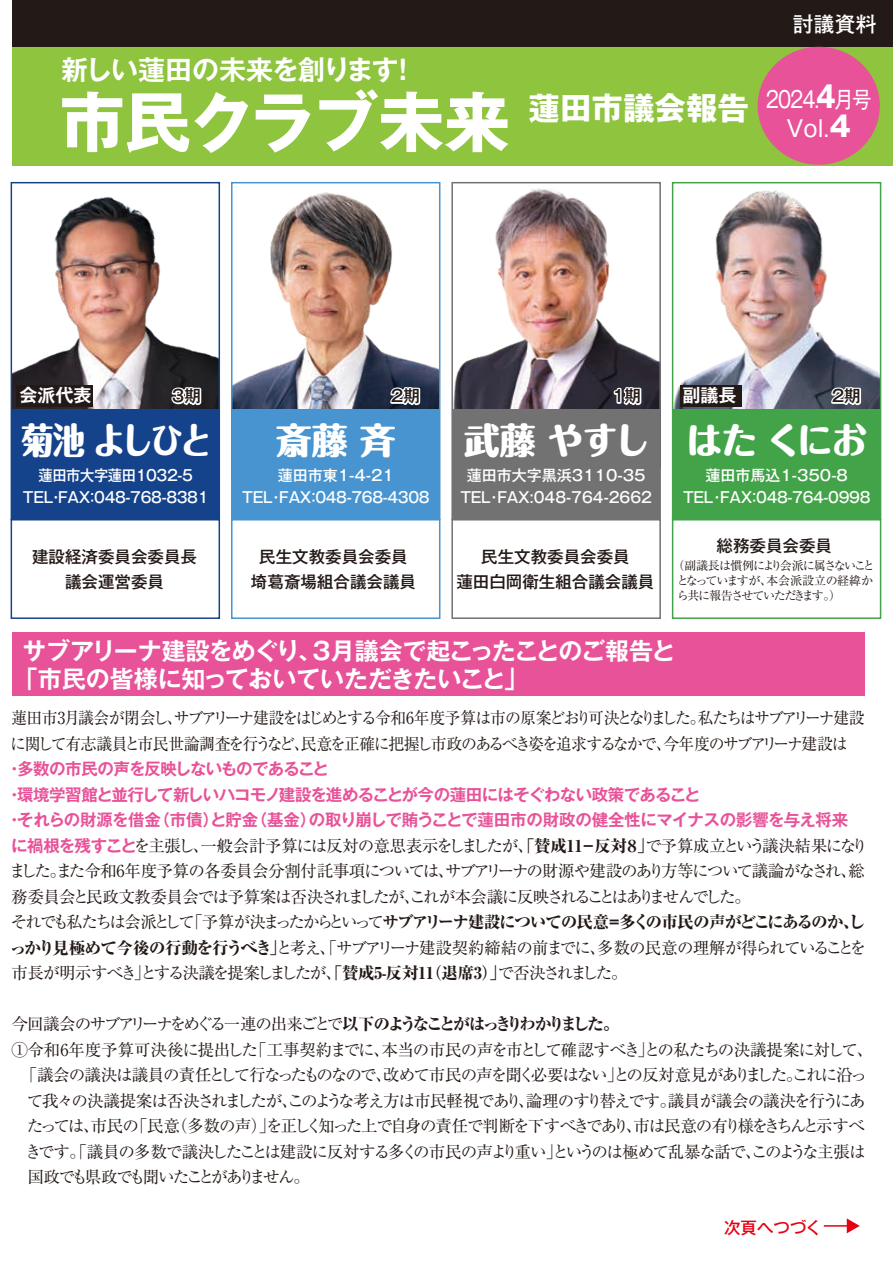
<style>
.page{position:relative;width:893px;height:1263px;background:#fff}
.page>*{position:absolute;margin:0;border:0;box-sizing:border-box;transform-origin:0 0}
.t1{font:700 66px "Gothic MB101 Pr 5";letter-spacing:-.025em;color:#fff}
.t2{font:800 36px "Maru Fo Pro";letter-spacing:-.05em;color:#fff}
.t3{font:800 36px "Maru Fo Pro";letter-spacing:-.05em;color:#fff;scale:.9 1}
.t4{font:700 27px "Gothic MB101 Pr 5 De";letter-spacing:-.035em;color:#fff}
.t5{font:700 24px/28.5px "Gothic MB101 Pr 5 De";letter-spacing:-.015em;color:#fff}
.t6{font:22.5px/28.5px "Gothic MB101 Pr 5";letter-spacing:-.05em;color:#fff;text-align:center;scale:.85 1}
.t7{font:700 21px "Futo Go B101 Pr 5";color:#fff}
.t8{font:700 18px "Gothic MB101 Pr 5 De";color:#fff}
.t9{font:16.5px/25.5px "Ryumin Pr 5";letter-spacing:-.085em;color:#231916}
.t10{font:16.5px/25.5px "Ryumin Pr 5";letter-spacing:-.12em;color:#231916;scale:.96 1}
.t11{font:700 16.5px/25.5px "Gothic MB101 Pr 5 De";letter-spacing:-.04em;color:#e85298}
.t12{font:500 16.5px/25.5px "Gothic MB101 Pr 5";color:#231916;text-align:center}
.t13{font:16.5px "Ryumin Pr 5";letter-spacing:-.115em;color:#231916}
.t14{font:16.5px "Ryumin Pr 5";letter-spacing:-.04em;color:#231916}
.t15{font:16.5px "Ryumin Pr 5";letter-spacing:-.135em;color:#231916}
.t16{font:16.5px "Ryumin Pr 5";letter-spacing:-.17em;color:#231916}
.t17{font:500 16.5px "Gothic MB101 Pr 5";color:#e60013}
.t18{font:500 15px/22.5px "Gothic MB101 Pr 5";letter-spacing:-.025em;color:#fff;text-align:center}
.t19{font:500 15px/22.5px "Gothic MB101 Pr 5";color:#fff;text-align:center}
.t20{font:500 15px/22.5px "Gothic MB101 Pr 5";letter-spacing:-.025em;color:#fff;text-align:center;scale:.95 1}
.t21{font:12px/15px "Ryumin Pr 5";letter-spacing:-.09em;color:#231916}
.s1{font-weight:700;font-size:30px}
.s2{font-weight:700;font-size:28.5px}
.s3{font-family:"Gothic MB101 Pr 5 De";font-weight:700;color:#e85298}
.s4{font-weight:800}
</style>
<div class="page">
<div style="left:13px;top:47px;width:880px;height:118px;background:#8fc43f"></div>
<div style="left:13px;top:0;width:880px;height:47px;background:#231916"></div>
<div style="left:758px;top:47px;width:122px;height:118px;background:#e85298;border-radius:50%"></div>
<img style="left:454px;top:189px;width:204px;height:220px">
<div style="left:451px;top:182px;width:210px;height:338px;border:2px solid #727272"></div>
<div style="left:452px;top:409px;width:208px;height:110px;background:#727272"></div>
<img style="left:234px;top:192px;width:203px;height:217px">
<div style="left:231px;top:182px;width:209px;height:338px;border:2px solid #4794d1"></div>
<div style="left:232px;top:409px;width:208px;height:110px;background:#4794d1"></div>
<div style="left:11px;top:519px;width:209px;height:100px;border:2px solid #15438b"></div>
<div style="left:231px;top:519px;width:209px;height:100px;border:2px solid #4794d1"></div>
<div style="left:451px;top:519px;width:210px;height:100px;border:2px solid #727272"></div>
<div style="left:672px;top:519px;width:209px;height:100px;border:2px solid #43a349"></div>
<img style="left:14px;top:197px;width:203px;height:212px">
<div style="left:11px;top:182px;width:209px;height:338px;border:2px solid #15438b"></div>
<div style="left:11px;top:409px;width:208px;height:110px;background:#15438b"></div>
<div style="left:17px;top:385px;width:76px;height:21px;background:#231916"></div>
<img style="left:675px;top:190px;width:203px;height:219px">
<div style="left:672px;top:182px;width:209px;height:338px;border:2px solid #43a349"></div>
<div style="left:673px;top:409px;width:208px;height:110px;background:#43a349"></div>
<div style="left:680px;top:385px;width:61px;height:21px;background:#231916"></div>
<svg style="left:169px;top:385px;width:34px;height:23px"></svg>
<svg style="left:388px;top:385px;width:34px;height:23px"></svg>
<svg style="left:612px;top:385px;width:31px;height:23px"></svg>
<svg style="left:829px;top:385px;width:33px;height:23px"></svg>
<div style="left:13px;top:632px;width:852px;height:64px;background:#e85298"></div>
<svg style="left:824px;top:1218px;width:36px;height:15px"></svg>
<h3 class="t4" style="left:61px;top:48px;width:357px">新しい蓮田の未来を創ります！</h3>
<h1 class="t1" style="left:59px;top:67px;width:691px">市民クラブ未来<sup>蓮田市議会報告</sup></h1>
<p class="t7" style="left:792px;top:7px;width:85px">討議資料</p>
<h3 class="t6" style="left:766px;top:83px;width:126px">2024.<span class="s1">4</span>月号<br>Vol.<span class="s2">4</span></h3>
<p class="t8" style="left:19px;top:381px;width:73px">会派代表</p>
<p class="t12" style="left:170px;top:382px;width:33px">３期</p>
<p class="t12" style="left:391px;top:382px;width:31px">2期</p>
<p class="t12" style="left:612px;top:382px;width:31px">1期</p>
<p class="t8" style="left:682px;top:381px;width:55px">副議長</p>
<p class="t12" style="left:830px;top:382px;width:33px">２期</p>
<h2 class="t3" style="left:21px;top:411px;width:214px">菊池 よしひと</h2>
<p class="t20" style="left:23px;top:463px;width:197px">蓮田市大字蓮田1032-5<br>TEL・FAX：048-768-8381</p>
<h2 class="t2" style="left:276px;top:411px;width:121px">斎藤 斉</h2>
<p class="t18" style="left:242px;top:463px;width:189px">蓮田市東1-4-21<br>TEL･FAX：048-768-4308</p>
<h2 class="t2" style="left:464px;top:411px;width:188px">武藤 やすし</h2>
<p class="t19" style="left:460px;top:463px;width:193px">蓮田市大字黒浜3110-35<br>TEL･FAX:048-764-2662</p>
<p class="t12" style="left:32px;top:542px;width:167px">建設経済委員会委員長議会運営委員</p>
<p class="t12" style="left:251px;top:542px;width:166px">民生文教委員会委員埼葛斎場組合議会議員</p>
<p class="t12" style="left:456px;top:542px;width:199px">民生文教委員会委員<br>蓮田白岡衛生組合議会議員</p>
<h2 class="t2" style="left:686px;top:411px;width:182px">はた くにお</h2>
<p class="t18" style="left:683px;top:463px;width:189px">蓮田市馬込1-350-8<br>TEL･FAX：048-764-0998</p>
<p class="t12" style="left:717px;top:532px;width:117px">総務委員会委員</p>
<p class="t21" style="left:677px;top:557px;width:200px;text-indent:-4px">（副議長は慣例により会派に属さないこととなっていますが、本会派設立の経緯から共に報告させていただきます。）</p>
<h3 class="t5" style="left:14px;top:634px;width:663px;text-indent:9px">サブアリーナ建設をめぐり、3月議会で起こったことのご報告と「市民の皆様に知っておいていただきたいこと」</h3>
<p class="t10" style="left:10px;top:704px;width:891px">蓮田市3月議会が閉会し、サブアリーナ建設をはじめとする令和6年度予算は市の原案どおり可決となりました。私たちはサブアリーナ建設に関して有志議員と市民世論調査を行うなど、民意を正確に把握し市政のあるべき姿を追求するなかで、今年度のサブアリーナ建設は</p>
<p class="t11" style="left:6px;top:755px;width:860px">・多数の市民の声を反映しないものであること<br>・環境学習館と並行して新しいハコモノ建設を進めることが今の蓮田にはそぐわない政策であること<br>・それらの財源を借金（市債）と貯金（基金）の取り崩しで賄うことで蓮田市の財政の健全性にマイナスの影響を与え将来　</p>
<p class="t9" style="left:9px;top:831px;width:860px"><span class="s3">に禍根を残すこと</span>を主張し、一般会計予算には反対の意思表示をしましたが、<span class="s4">「賛成11－反対８」</span>で予算成立という議決結果になりました。また令和6年度予算の各委員会分割付託事項については、サブアリーナの財源や建設のあり方等について議論がなされ、総務委員会と民政文教委員会では予算案は否決されましたが、これが本会議に反映されることはありませんでした。<br>それでも私たちは会派として「予算が決まったからといって<span class="s4">サブアリーナ建設についての民意＝多くの市民の声がどこにあるのか、しっかり見極めて今後の行動を行うべき」</span>と考え、「サブアリーナ建設契約締結の前までに、多数の民意の理解が得られていることを市長が明示すべき」とする決議を提案しましたが、<span class="s4">「賛成5-反対11（退席3）」</span>で否決されました。</p>
<p class="t15" style="left:11px;top:1011px;width:610px">今回議会のサブアリーナをめぐる一連の出来ごとで<span class="s4">以下のようなことがはっきりわかりました。</span></p>
<p class="t14" style="left:11px;top:1036px;width:863px">①令和6年度予算可決後に提出した「工事契約までに、本当の市民の声を市として確認すべき」との私たちの決議提案に対して、</p>
<p class="t9" style="left:21px;top:1061px;width:848px">「議会の議決は議員の責任として行なったものなので、改めて市民の声を聞く必要はない」との反対意見がありました。これに沿っ</p>
<p class="t9" style="left:11px;top:1086px;width:856px">　て我々の決議提案は否決されましたが、このような考え方は市民軽視であり、論理のすり替えです。議員が議会の議決を行うにあ</p>
<p class="t13" style="left:11px;top:1113px;width:855px">　たっては、市民の「民意（多数の声）」を正しく知った上で自身の責任で判断を下すべきであり、市は民意の有り様をきちんと示すべ</p>
<p class="t9" style="left:11px;top:1137px;width:856px">　きです。「議員の多数で議決したことは建設に反対する多くの市民の声より重い」というのは極めて乱暴な話で、このような主張は</p>
<p class="t16" style="left:11px;top:1164px;width:300px">　国政でも県政でも聞いたことがありません。</p>
<p class="t17" style="left:724px;top:1214px;width:99px">次頁へつづく</p>
</div>
